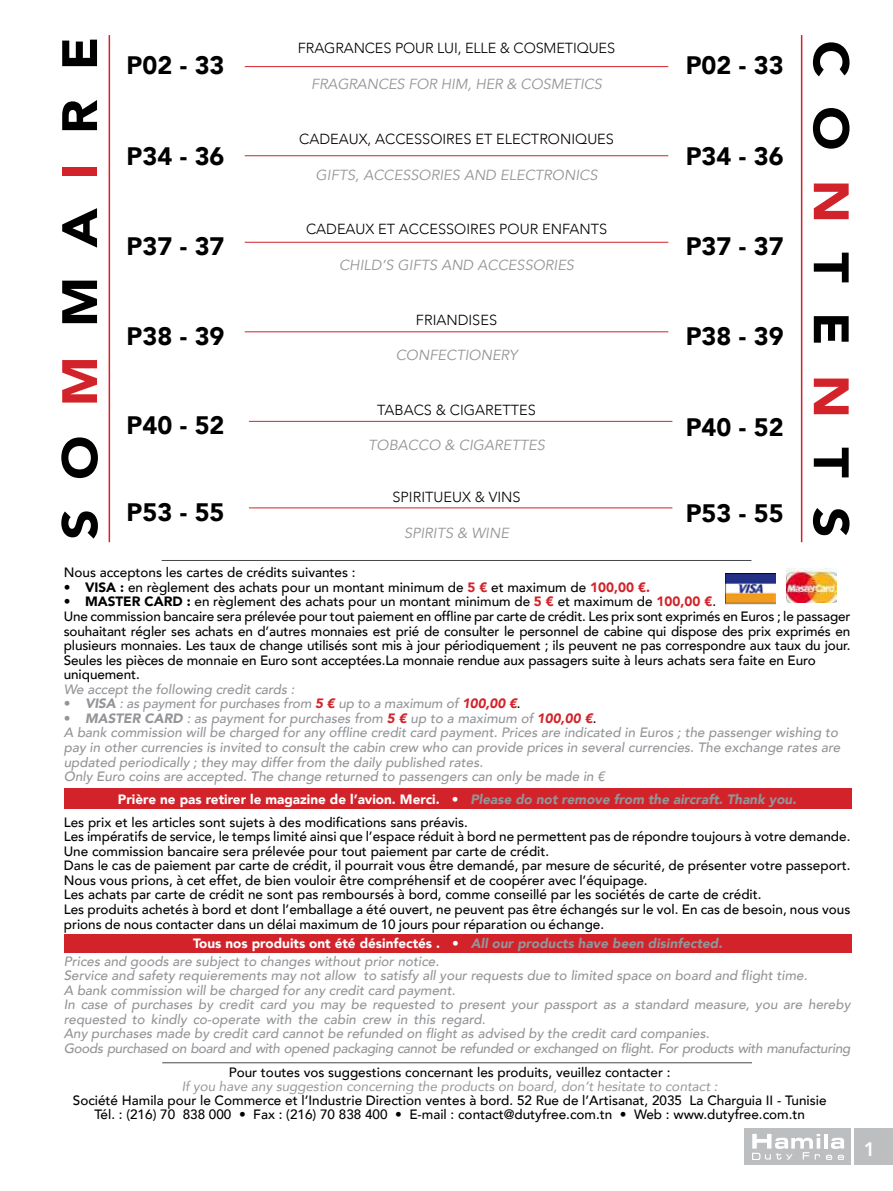
<style>
.page{position:relative;width:893px;height:1191px;background:#fff}
.page>*{position:absolute;margin:0;border:0;box-sizing:border-box;transform-origin:0 0}
.t1{font:900 49.2px "Avenir";letter-spacing:.55em;color:#000;scale:1.08 1}
.t2{font:900 25.2px "Avenir";color:#000}
.t3{font:800 19.5px "Avenir";color:#fff}
.t4{font:300 14.55px "Avenir";color:#000}
.t5{font:italic 14.55px "Avenir";color:#939598}
.t6{font:500 13.5px/14.5px "Avenir";color:#000}
.t7{font:italic 500 13.5px/14.5px "Avenir";color:#939598}
.t8{font:italic 13.5px "Avenir";color:#939598}
.s1{color:#d2232a}
.s2{font-weight:900}
.s3{font-weight:900;color:#d2232a}
.s4{font-style:normal}
.s5{font-style:normal;color:#000}
.s6{font-weight:900;color:#fff}
.s7{font-weight:900;font-style:italic;color:#939598}
.s8{font-weight:900;font-style:normal;color:#fff}
</style>
<div class="page">
<div style="left:744px;top:1128px;width:106px;height:37px;background:#bcbec0"></div>
<div style="left:855px;top:1128px;width:38px;height:37px;background:#bcbec0"></div>
<hr style="left:824px;top:1133px;width:3px;height:15px;background:#fff">
<svg style="left:831px;top:1137px;width:13px;height:11px"></svg>
<svg style="left:752px;top:1134px;width:68px;height:25px"></svg>
<svg style="left:826px;top:1154px;width:6px;height:5px"></svg>
<svg style="left:838px;top:1154px;width:6px;height:5px"></svg>
<div style="left:64px;top:788px;width:788px;height:21px;background:#d2232a"></div>
<div style="left:64px;top:934px;width:788px;height:19px;background:#d2232a"></div>
<img style="left:726px;top:573px;width:50px;height:32px">
<img style="left:786px;top:568px;width:50px;height:34px">
<hr style="left:162px;top:1062px;width:590px;height:1px;background:#45484a">
<hr style="left:162px;top:560px;width:589px;height:1px;background:#45484a">
<hr style="left:245px;top:66px;width:423px;height:1px;background:#d2232a">
<hr style="left:245px;top:155px;width:423px;height:1px;background:#d2232a">
<hr style="left:245px;top:242px;width:423px;height:1px;background:#d2232a">
<hr style="left:245px;top:331px;width:423px;height:1px;background:#d2232a">
<hr style="left:249px;top:421px;width:423px;height:1px;background:#d2232a">
<hr style="left:249px;top:507px;width:423px;height:1px;background:#d2232a">
<hr style="left:109px;top:35px;width:1px;height:507px;background:#d2232a">
<hr style="left:801px;top:35px;width:1px;height:507px;background:#d2232a">
<h1 class="t1" style="left:38px;top:539px;width:467px;rotate:-90deg">SO<span class="s1">M</span>MA<span class="s1">I</span>RE</h1>
<h1 class="t1" style="left:873px;top:41px;width:461px;rotate:90deg">CO<span class="s1">N</span>TE<span class="s1">N</span>TS</h1>
<p class="t4" style="left:298px;top:39px;width:319px">FRAGRANCES POUR LUI, ELLE &amp; COSMETIQUES</p>
<p class="t5" style="left:311px;top:76px;width:292px">FRAGRANCES FOR HIM, HER &amp; COSMETICS</p>
<h2 class="t2" style="left:127px;top:44px;width:99px">P02 - 33</h2>
<h2 class="t2" style="left:686px;top:44px;width:99px">P02 - 33</h2>
<p class="t4" style="left:299px;top:131px;width:316px">CADEAUX, ACCESSOIRES ET ELECTRONIQUES</p>
<p class="t5" style="left:316px;top:166px;width:283px">GIFTS, ACCESSORIES AND ELECTRONICS</p>
<h2 class="t2" style="left:127px;top:134px;width:99px">P34 - 36</h2>
<h2 class="t2" style="left:686px;top:134px;width:99px">P34 - 36</h2>
<p class="t4" style="left:306px;top:221px;width:303px">CADEAUX ET ACCESSOIRES POUR ENFANTS</p>
<p class="t5" style="left:339px;top:256px;width:237px">CHILD’S GIFTS AND ACCESSORIES</p>
<h2 class="t2" style="left:127px;top:225px;width:99px">P37 - 37</h2>
<h2 class="t2" style="left:686px;top:225px;width:99px">P37 - 37</h2>
<p class="t4" style="left:416px;top:311px;width:83px">FRIANDISES</p>
<p class="t5" style="left:396px;top:346px;width:123px">CONFECTIONERY</p>
<h2 class="t2" style="left:127px;top:315px;width:99px">P38 - 39</h2>
<h2 class="t2" style="left:686px;top:315px;width:99px">P38 - 39</h2>
<p class="t4" style="left:377px;top:401px;width:160px">TABACS &amp; CIGARETTES</p>
<p class="t5" style="left:368px;top:436px;width:178px">TOBACCO &amp; CIGARETTES</p>
<h2 class="t2" style="left:127px;top:404px;width:99px">P40 - 52</h2>
<h2 class="t2" style="left:686px;top:405px;width:99px">P40 - 52</h2>
<p class="t4" style="left:392px;top:489px;width:130px">SPIRITUEUX &amp; VINS</p>
<p class="t5" style="left:404px;top:524px;width:107px">SPIRITS &amp; WINE</p>
<h2 class="t2" style="left:127px;top:491px;width:99px">P53 - 55</h2>
<h2 class="t2" style="left:686px;top:491px;width:99px">P53 - 55</h2>
<p class="t6" style="left:64px;top:564px;width:293px">Nous acceptons les cartes de crédits suivantes :</p>
<p class="t6" style="left:64px;top:579px;width:588px">• <span class="s2">VISA :</span> en règlement des achats pour un montant minimum de <span class="s3">5 €</span> et maximum de <span class="s3">100,00 €.</span></p>
<p class="t6" style="left:64px;top:594px;width:788px">• <span class="s2">MASTER CARD :</span> en règlement des achats pour un montant minimum de <span class="s3">5 €</span> et maximum de <span class="s3">100,00 €</span>.<br>Une commission bancaire sera prélevée pour tout paiement en offline par carte de crédit. Les prix sont exprimés en Euros ; le passager souhaitant régler ses achats en d’autres monnaies est prié de consulter le personnel de cabine qui dispose des prix exprimés en plusieurs monnaies. Les taux de change utilisés sont mis à jour périodiquement ; ils peuvent ne pas correspondre aux taux du jour.<br>Seules les pièces de monnaie en Euro sont acceptées.La monnaie rendue aux passagers suite à leurs achats sera faite en Euro uniquement.</p>
<p class="t7" style="left:64px;top:682px;width:232px">We accept the following credit cards :</p>
<p class="t7" style="left:64px;top:696px;width:458px"><span class="s4">•</span> <span class="s2">VISA</span> : as payment for purchases from <span class="s3">5 €</span> up to a maximum of <span class="s3">100,00 €</span><span class="s5">.</span></p>
<p class="t7" style="left:64px;top:711px;width:778px"><span class="s4">•</span> <span class="s2">MASTER CARD</span> : as payment for purchases from <span class="s3">5 €</span> up to a maximum of <span class="s3">100,00 €</span><span class="s5">.<br></span>A bank commission will be charged for any offline credit card payment. Prices are indicated in Euros ; the passenger wishing to pay in other currencies is invited to consult the cabin crew who can provide prices in several currencies. The exchange rates are updated periodically ; they may differ from the daily published rates.<br>Only Euro coins are accepted. The change returned to passengers can only be made in €</p>
<p class="t6" style="left:64px;top:786px;width:734px;line-height:23.1px;text-indent:54px"><span class="s6">Prière ne pas retirer le magazine de l’avion. Merci. •</span> <span class="s7">Please do not remove from the aircraft. Thank you.<br></span>Les prix et les articles sont sujets à des modifications sans préavis.</p>
<p class="t6" style="left:64px;top:828px;width:788px">Les impératifs de service, le temps limité ainsi que l’espace réduit à bord ne permettent pas de répondre toujours à votre demande.<br>Une commission bancaire sera prélevée pour tout paiement par carte de crédit.<br>Dans le cas de paiement par carte de crédit, il pourrait vous être demandé, par mesure de sécurité, de présenter votre passeport.<br>Nous vous prions, à cet effet, de bien vouloir être compréhensif et de coopérer avec l’équipage.<br>Les achats par carte de crédit ne sont pas remboursés à bord, comme conseillé par les sociétés de carte de crédit.<br>Les produits achetés à bord et dont l’emballage a été ouvert, ne peuvent pas être échangés sur le vol. En cas de besoin, nous vous prions de nous contacter dans un délai maximum de 10 jours pour réparation ou échange.</p>
<p class="t7" style="left:64px;top:934px;width:660px;line-height:17.7px;text-indent:129px"><span class="s8">Tous nos produits ont été désinfectés . •</span> <span class="s2">All our products have been disinfected.<br></span>Prices and goods are subject to changes without prior notice.</p>
<p class="t7" style="left:64px;top:968px;width:788px">Service and safety requierements may not allow to satisfy all your requests due to limited space on board and flight time.<br>A bank commission will be charged for any credit card payment.<br>In case of purchases by credit card you may be requested to present your passport as a standard measure, you are hereby requested to kindly co-operate with the cabin crew in this regard.<br>Any purchases made by credit card cannot be refunded on flight as advised by the credit card companies.<br>Goods purchased on board and with opened packaging cannot be refunded or exchanged on flight. For products with manufacturing</p>
<p class="t6" style="left:229px;top:1064px;width:443px">Pour toutes vos suggestions concernant les produits, veuillez contacter :</p>
<p class="t8" style="left:182px;top:1078px;width:537px">If you have any suggestion concerning the products on board, don’t hesitate to contact :</p>
<p class="t6" style="left:73px;top:1092px;width:755px;line-height:14px;text-align:center">Société Hamila pour le Commerce et l’Industrie Direction ventes à bord. 52 Rue de l’Artisanat, 2035 La Charguia II - Tunisie<br>Tél. : (216) 70 838 000 • Fax : (216) 70 838 400 • E-mail : contact@dutyfree.com.tn • Web : www.dutyfree.com.tn</p>
<h3 class="t3" style="left:864px;top:1134px;width:13px">1</h3>
</div>
